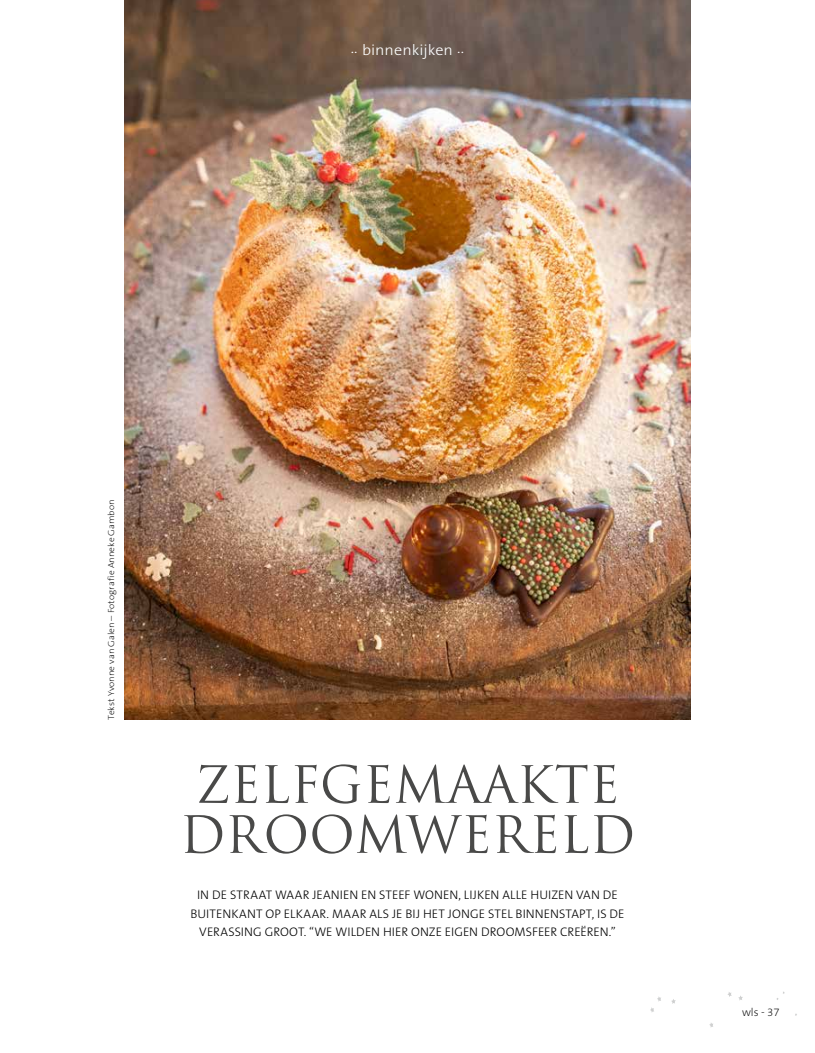
<style>
.page{position:relative;width:815px;height:1053px;background:#fff}
.page>*{position:absolute;margin:0;border:0;box-sizing:border-box;transform-origin:0 0}
.t1{font:50px/50px "Trajan Pro";color:#494948;text-align:center}
.t2{font:300 15px "The Sans B W3";letter-spacing:-.005em;color:#fff;scale:1.08 1}
.t3{font:300 12.5px/18.8px "The Sans B W3";letter-spacing:.005em;color:#000;text-align:center}
.t4{font:200 11.25px "The Sans B W2";color:#000}
.t5{font:200 8.75px "The Sans B W2";letter-spacing:.005em;color:#000;scale:1.08 1}
</style>
<div class="page">
<img style="left:124px;top:0;width:567px;height:720px">
<svg style="left:650px;top:991px;width:147px;height:36px"></svg>
<p class="t2" style="left:351px;top:43px;width:107px">.. binnenkijken ..</p>
<p class="t5" style="left:107px;top:720px;width:205px;rotate:-90deg">Tekst Yvonne van Galen – Fotografie Anneke Gambon</p>
<h1 class="t1" style="left:180px;top:760px;width:457px">ZELFGEMAAKTE<br>DROOMWERELD</h1>
<p class="t3" style="left:190px;top:885px;width:436px">IN DE STRAAT WAAR JEANIEN EN STEEF WONEN, LIJKEN ALLE HUIZEN VAN DE<br>BUITENKANT OP ELKAAR. MAAR ALS JE BIJ HET JONGE STEL BINNENSTAPT, IS DE<br>VERASSING GROOT. “WE WILDEN HIER ONZE EIGEN DROOMSFEER CREËREN.”</p>
<p class="t4" style="left:742px;top:1006px;width:39px">wls - 37</p>
</div>
